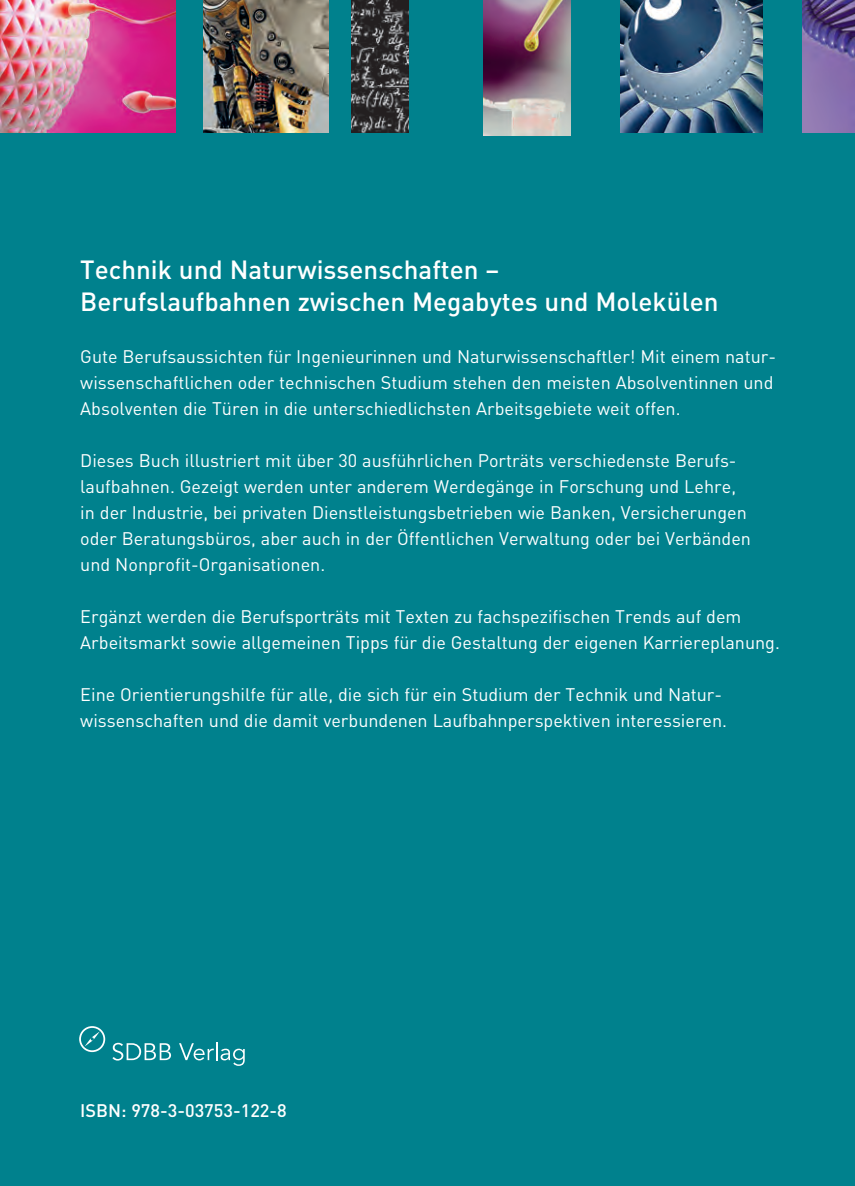
<style>
.page{position:relative;width:855px;height:1186px;background:#fff}
.page>*{position:absolute;margin:0;border:0;box-sizing:border-box;transform-origin:0 0}
.t1{font:500 26px/32px "DIN";color:#fff}
.t2{font:18px/26px "DIN";color:#fff}
.t3{font:500 18px "DIN";color:#fff}
</style>
<div class="page">
<div style="left:836px;top:0;width:19px;height:1185px;background:#00818d"></div>
<div style="left:0;top:0;width:847px;height:1185px;background:#00818d"></div>
<img style="left:802px;top:0;width:53px;height:133px">
<img style="left:204px;top:0;width:125px;height:133px">
<img style="left:483px;top:0;width:88px;height:135px">
<img style="left:621px;top:0;width:141px;height:133px">
<img style="left:351px;top:0;width:57px;height:133px">
<img style="left:0;top:0;width:176px;height:133px">
<svg style="left:112px;top:1042px;width:59px;height:18px"></svg>
<svg style="left:179px;top:1042px;width:66px;height:23px"></svg>
<svg style="left:79px;top:1026px;width:26px;height:25px"></svg>
<h1 class="t1" style="left:80px;top:252px;width:640px">Technik und Naturwissenschaften –<br>Berufslaufbahnen zwischen Megabytes und Molekülen</h1>
<p class="t2" style="left:80px;top:343px;width:697px">Gute Berufsaussichten für Ingenieurinnen und Naturwissenschaftler! Mit einem natur&shy;wissenschaftlichen oder technischen Studium stehen den meisten Absolventinnen und<br>Absolventen die Türen in die unterschiedlichsten Arbeitsgebiete weit offen.</p>
<p class="t2" style="left:80px;top:447px;width:672px">Dieses Buch illustriert mit über 30 ausführlichen Porträts verschiedenste Berufs&shy;laufbahnen. Gezeigt werden unter anderem Werdegänge in Forschung und Lehre, in der Industrie, bei privaten Dienstleistungsbetrieben wie Banken, Versicherungen oder Beratungsbüros, aber auch in der Öffentlichen Verwaltung oder bei Verbänden und Nonprofit-Organisationen.</p>
<p class="t2" style="left:80px;top:603px;width:701px">Ergänzt werden die Berufsporträts mit Texten zu fachspezifischen Trends auf dem<br>Arbeitsmarkt sowie allgemeinen Tipps für die Gestaltung der eigenen Karriereplanung.</p>
<p class="t2" style="left:80px;top:681px;width:648px">Eine Orientierungshilfe für alle, die sich für ein Studium der Technik und Natur&shy;wissenschaften und die damit verbundenen Laufbahnperspektiven interessieren.</p>
<p class="t3" style="left:80px;top:1099px;width:208px">ISBN: 978-3-03753-122-8</p>
</div>
